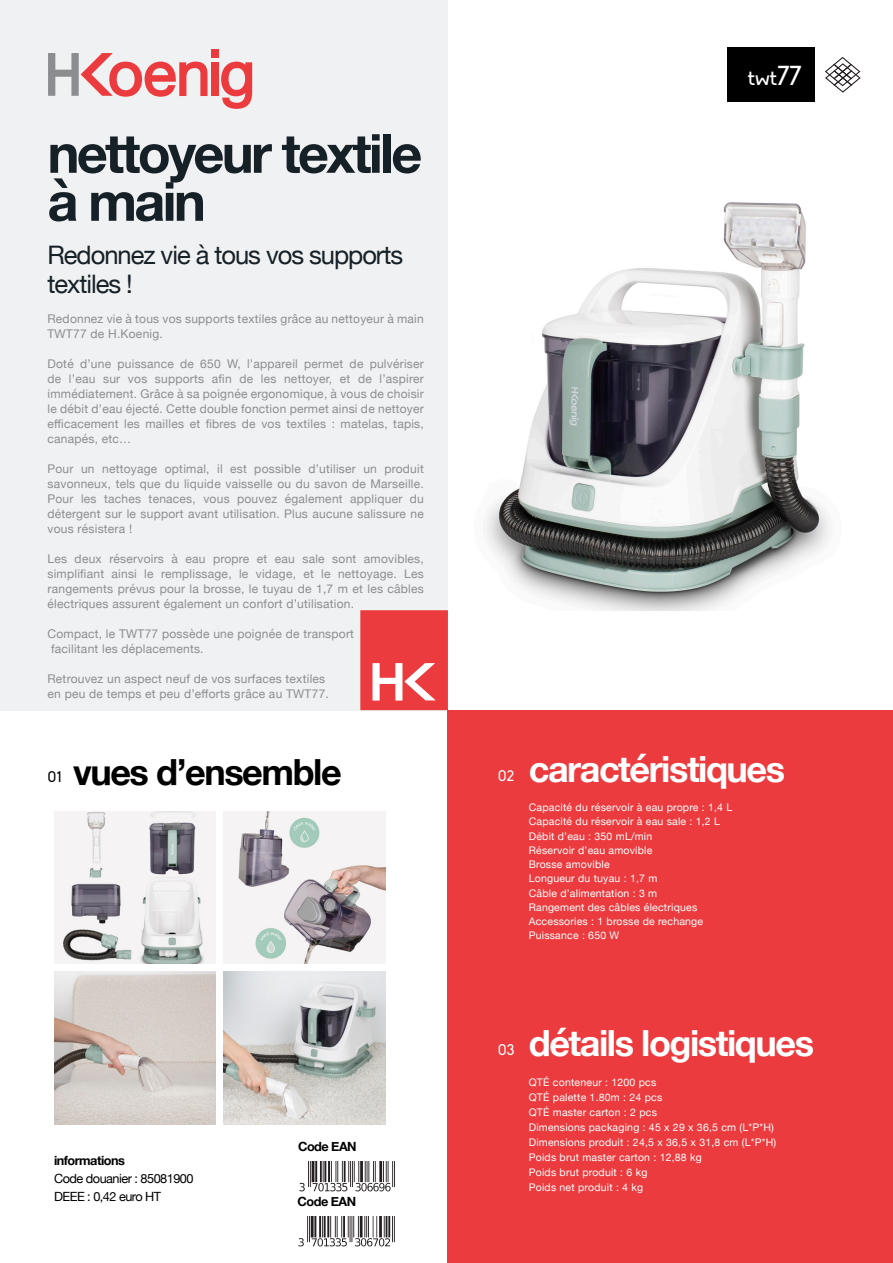
<style>
.page{position:relative;width:893px;height:1263px;background:#fff}
.page>*{position:absolute;margin:0;border:0;box-sizing:border-box;transform-origin:0 0}
.t1{font:700 54px/48px "Helvetica Neue";letter-spacing:-.05em;color:#162027}
.t2{font:700 36px "Helvetica Neue";letter-spacing:-.04em;color:#fff}
.t3{font:700 36px "Helvetica Neue";letter-spacing:-.04em;color:#000}
.t4{font:25.5px/28.5px "Helvetica Neue";letter-spacing:-.04em;color:#162027}
.t5{font:21px "Biko";color:#fff}
.t6{font:15px "Biko";color:#fff}
.t7{font:15px "Biko";color:#000}
.t8{font:12.75px/18px "Helvetica Neue";letter-spacing:-.04em;color:#000}
.t9{font:700 12.75px "Helvetica Neue";letter-spacing:-.04em;color:#000}
.t10{font:12px/15px "Helvetica Neue";letter-spacing:.02em;color:#8b8d8f;text-align:justify}
.t11{font:10.5px "Helvetica Neue";letter-spacing:.02em;color:#fff}
.s1{font-size:27px}
.s2{font-weight:700}
</style>
<div class="page">
<div style="left:0;top:0;width:448px;height:710px;background:#f0f1f2"></div>
<div style="left:448px;top:710px;width:445px;height:553px;background:#ec3b3e"></div>
<svg style="left:360px;top:610px;width:88px;height:100px;background:#ee5355"></svg>
<div style="left:211px;top:49px;width:7px;height:8px;background:#ec3b3e"></div>
<div style="left:211px;top:62px;width:7px;height:34px;background:#ec3b3e"></div>
<svg style="left:48px;top:53px;width:159px;height:44px"></svg>
<svg style="left:221px;top:62px;width:31px;height:47px"></svg>
<svg style="left:825px;top:57px;width:36px;height:36px"></svg>
<img style="left:299px;top:1161px;width:96px;height:30px">
<div style="left:727px;top:48px;width:88px;height:54px;background:#000"></div>
<img style="left:298px;top:1217px;width:97px;height:30px">
<img style="left:486px;top:202px;width:343px;height:409px">
<img style="left:54px;top:811px;width:162px;height:152px">
<img style="left:54px;top:972px;width:162px;height:152px">
<img style="left:224px;top:811px;width:162px;height:152px">
<img style="left:224px;top:972px;width:162px;height:152px">
<p class="t1" style="left:48px;top:131px;width:376px">nettoyeur textile à main</p>
<p class="t4" style="left:48px;top:242px;width:357px">Redonnez vie à tous vos supports textiles !</p>
<p class="t10" style="left:48px;top:312px;width:378px">Redonnez vie à tous vos supports textiles grâce au nettoyeur à main<br>TWT77 de H.Koenig.</p>
<p class="t10" style="left:48px;top:357px;width:378px">Doté d’une puissance de 650 W, l’appareil permet de pulvériser de l’eau sur vos supports afin de les nettoyer, et de l’aspirer immédiatement. Grâce à sa poignée ergonomique, à vous de choisir le débit d’eau éjecté. Cette double fonction permet ainsi de nettoyer efficacement les mailles et fibres de vos textiles : matelas, tapis, canapés, etc…</p>
<p class="t10" style="left:48px;top:462px;width:378px">Pour un nettoyage optimal, il est possible d’utiliser un produit savonneux, tels que du liquide vaisselle ou du savon de Marseille.<br>Pour les taches tenaces, vous pouvez également appliquer du détergent sur le support avant utilisation. Plus aucune salissure ne vous résistera !</p>
<p class="t10" style="left:48px;top:552px;width:378px">Les deux réservoirs à eau propre et eau sale sont amovibles, simplifiant ainsi le remplissage, le vidage, et le nettoyage. Les rangements prévus pour la brosse, le tuyau de 1,7 m et les câbles électriques assurent également un confort d’utilisation.</p>
<p class="t10" style="left:48px;top:627px;width:308px">Compact, le TWT77 possède une poignée de transport</p>
<p class="t10" style="left:51px;top:642px;width:154px">facilitant les déplacements.</p>
<p class="t10" style="left:48px;top:672px;width:279px">Retrouvez un aspect neuf de vos surfaces textiles</p>
<p class="t10" style="left:48px;top:687px;width:283px">en peu de temps et peu d’efforts grâce au TWT77.</p>
<p class="t5" style="left:748px;top:66px;width:56px">twt<span class="s1">77</span></p>
<p class="t7" style="left:48px;top:769px;width:16px">01</p>
<p class="t3" style="left:73px;top:743px;width:270px">vues d’ensemble</p>
<p class="t6" style="left:498px;top:768px;width:18px">02</p>
<p class="t2" style="left:529px;top:741px;width:258px">caractéristiques</p>
<p class="t11" style="left:529px;top:800px;width:205px">Capacité du réservoir à eau propre : 1,4 L</p>
<p class="t11" style="left:529px;top:814px;width:193px">Capacité du réservoir à eau sale : 1,2 L</p>
<p class="t11" style="left:529px;top:828px;width:125px">Débit d’eau : 350 mL/min</p>
<p class="t11" style="left:529px;top:842px;width:125px">Réservoir d’eau amovible</p>
<p class="t11" style="left:529px;top:857px;width:82px">Brosse amovible</p>
<p class="t11" style="left:529px;top:871px;width:130px">Longueur du tuyau : 1,7 m</p>
<p class="t11" style="left:529px;top:885px;width:130px">Câble d’alimentation : 3 m</p>
<p class="t11" style="left:529px;top:899px;width:170px">Rangement des câbles électriques</p>
<p class="t11" style="left:529px;top:914px;width:176px">Accessories : 1 brosse de rechange</p>
<p class="t11" style="left:529px;top:928px;width:92px">Puissance : 650 W</p>
<p class="t8" style="left:54px;top:1152px;width:141px"><span class="s2">informations<br></span>Code douanier : 85081900</p>
<p class="t8" style="left:54px;top:1188px;width:109px">DEEE : 0,42 euro HT</p>
<p class="t9" style="left:298px;top:1136px;width:60px">Code EAN</p>
<p class="t9" style="left:298px;top:1192px;width:60px">Code EAN</p>
<p class="t6" style="left:498px;top:1042px;width:18px">03</p>
<p class="t2" style="left:529px;top:1015px;width:287px">détails logistiques</p>
<p class="t11" style="left:529px;top:1075px;width:129px">QTÉ conteneur : 1200 pcs</p>
<p class="t11" style="left:529px;top:1090px;width:135px">QTÉ palette 1.80m : 24 pcs</p>
<p class="t11" style="left:529px;top:1105px;width:130px">QTÉ master carton : 2 pcs</p>
<p class="t11" style="left:529px;top:1120px;width:247px">Dimensions packaging : 45 x 29 x 36,5 cm (L*P*H)</p>
<p class="t11" style="left:529px;top:1135px;width:249px">Dimensions produit : 24,5 x 36,5 x 31,8 cm (L*P*H)</p>
<p class="t11" style="left:529px;top:1150px;width:175px">Poids brut master carton : 12,88 kg</p>
<p class="t11" style="left:529px;top:1165px;width:120px">Poids brut produit : 6 kg</p>
<p class="t11" style="left:529px;top:1180px;width:116px">Poids net produit : 4 kg</p>
</div>
